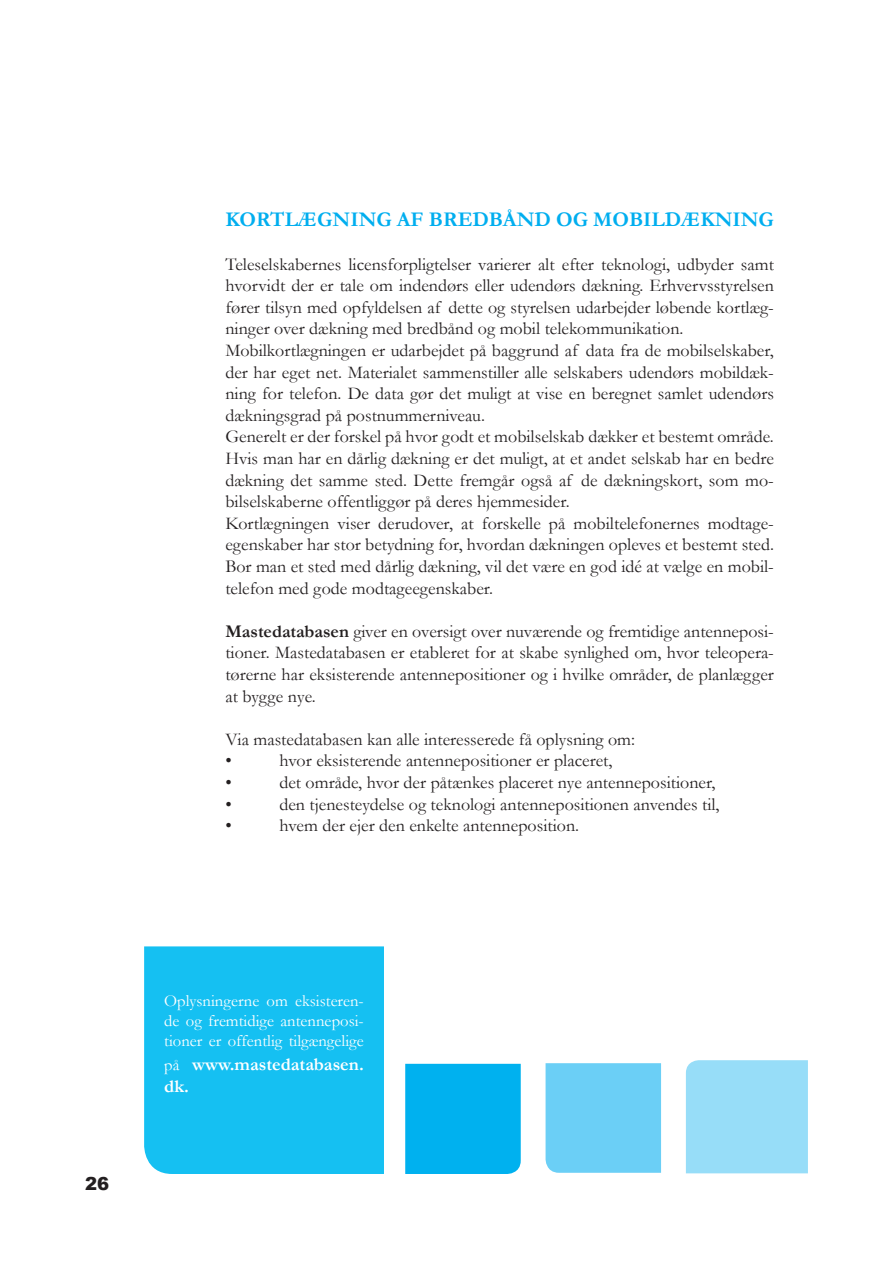
<style>
.page{position:relative;width:893px;height:1263px;background:#fff}
.page>*{position:absolute;margin:0;border:0;box-sizing:border-box;transform-origin:0 0}
.t1{font:700 21px "Garamond";color:#00aeef}
.t2{font:700 18.3px/22px "Garamond";color:#fff}
.t3{font:18px/21.6px "Garamond";color:#231f20;text-align:justify}
.t4{font:900 18px "Arial";color:#231f20}
.t5{font:16.65px/20px "Garamond";color:#fff;text-align:justify}
.s1{font-weight:700}
.s2{font-weight:400;font-size:16.65px}
</style>
<div class="page">
<div style="left:686px;top:1060px;width:122px;height:113px;background:#97ddf8"></div>
<div style="left:546px;top:1063px;width:115px;height:110px;background:#6bcff6"></div>
<div style="left:405px;top:1064px;width:116px;height:110px;background:#00b1ef"></div>
<div style="left:144px;top:946px;width:240px;height:228px;background:#15c0f2"></div>
<p class="t1" style="left:225px;top:205px;width:550px">KORTLÆGNING AF BREDBÅND OG MOBILDÆKNING</p>
<p class="t3" style="left:225px;top:253px;width:550px">Teleselskabernes licensforpligtelser varierer alt efter teknologi, udbyder samt hvorvidt der er tale om indendørs eller udendørs dækning. Erhvervsstyrelsen fører tilsyn med opfyldelsen af dette og styrelsen udarbejder løbende kortlæg&shy;ninger over dækning med bredbånd og mobil telekommunikation.</p>
<p class="t3" style="left:225px;top:339px;width:550px">Mobilkortlægningen er udarbejdet på baggrund af data fra de mobilselskaber, der har eget net. Materialet sammenstiller alle selskabers udendørs mobildæk&shy;ning for telefon. De data gør det muligt at vise en beregnet samlet udendørs dækningsgrad på postnummerniveau.</p>
<p class="t3" style="left:225px;top:425px;width:550px">Generelt er der forskel på hvor godt et mobilselskab dækker et bestemt område.<br>Hvis man har en dårlig dækning er det muligt, at et andet selskab har en bedre dækning det samme sted. Dette fremgår også af de dækningskort, som mo&shy;bilselskaberne offentliggør på deres hjemmesider.</p>
<p class="t3" style="left:225px;top:512px;width:550px">Kortlægningen viser derudover, at forskelle på mobiltelefonernes modtage&shy;egenskaber har stor betydning for, hvordan dækningen opleves et bestemt sted.<br>Bor man et sted med dårlig dækning, vil det være en god idé at vælge en mobil&shy;telefon med gode modtageegenskaber.</p>
<p class="t3" style="left:225px;top:620px;width:550px"><span class="s1">Mastedatabasen</span> giver en oversigt over nuværende og fremtidige antenneposi&shy;tioner. Mastedatabasen er etableret for at skabe synlighed om, hvor teleopera&shy;tørerne har eksisterende antennepositioner og i hvilke områder, de planlægger at bygge nye.</p>
<p class="t3" style="left:225px;top:728px;width:411px">Via mastedatabasen kan alle interesserede få oplysning om:</p>
<p class="t3" style="left:225px;top:749px;width:8px">•</p>
<p class="t3" style="left:279px;top:749px;width:335px">hvor eksisterende antennepositioner er placeret,</p>
<p class="t3" style="left:225px;top:771px;width:8px">•</p>
<p class="t3" style="left:279px;top:771px;width:438px">det område, hvor der påtænkes placeret nye antennepositioner,</p>
<p class="t3" style="left:225px;top:793px;width:8px">•</p>
<p class="t3" style="left:279px;top:793px;width:442px">den tjenesteydelse og teknologi antennepositionen anvendes til,</p>
<p class="t3" style="left:225px;top:814px;width:8px">•</p>
<p class="t3" style="left:279px;top:814px;width:301px">hvem der ejer den enkelte antenneposition.</p>
<p class="t4" style="left:85px;top:1170px;width:26px">26</p>
<p class="t5" style="left:164px;top:990px;width:201px">Oplysningerne om eksisteren&shy;de og fremtidige antenneposi&shy;tioner er offentlig tilgængelige</p>
<p class="t2" style="left:164px;top:1053px;width:201px"><span class="s2">på</span> www.mastedatabasen. dk.</p>
</div>
